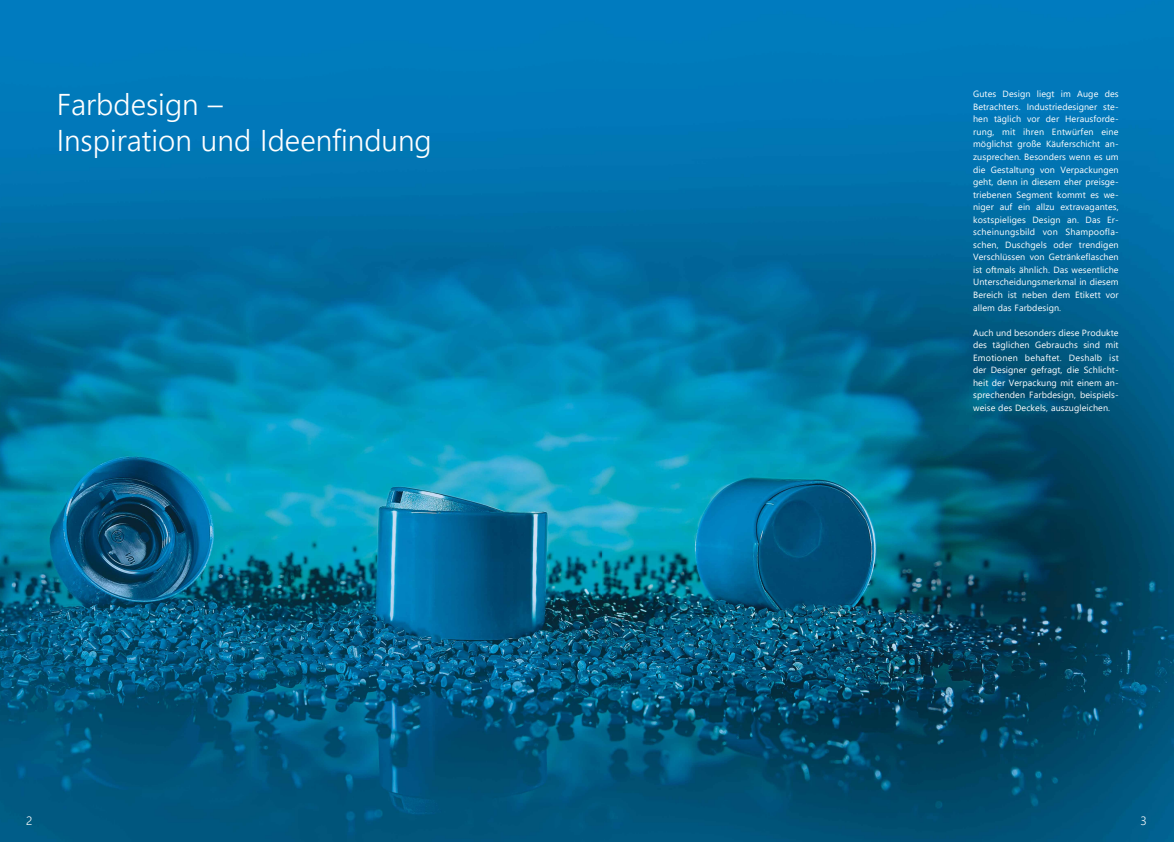
<style>
.page{position:relative;width:1174px;height:842px;background:#fff}
.page>*{position:absolute;margin:0;border:0;box-sizing:border-box;transform-origin:0 0}
.t1{font:300 30px/36px "Segoe UI";color:#fff}
.t2{font:300 12px "Segoe UI";color:#fff}
.t3{font:9px/12.5px "Segoe UI";letter-spacing:.01em;color:#fff;text-align:justify}
</style>
<div class="page">
<img style="left:601px;top:0;width:573px;height:842px">
<img style="left:0;top:0;width:601px;height:842px">
<h1 class="t1" style="left:57px;top:83px;width:376px">Farbdesign –<br>Inspiration und Ideenfindung</h1>
<p class="t3" style="left:973px;top:87px;width:147px">Gutes Design liegt im Auge des Betrachters. Industriedesigner ste&shy;hen täglich vor der Herausforde&shy;rung, mit ihren Entwürfen eine möglichst große Käuferschicht an&shy;zusprechen. Besonders wenn es um die Gestaltung von Verpackungen geht, denn in diesem eher preisge&shy;triebenen Segment kommt es we&shy;niger auf ein allzu extravagantes, kostspieliges Design an. Das Er&shy;scheinungsbild von Shampoofla&shy;schen, Duschgels oder trendigen Verschlüssen von Getränkeflaschen ist oftmals ähnlich. Das wesentliche Unterscheidungsmerkmal in diesem Bereich ist neben dem Etikett vor allem das Farbdesign.</p>
<p class="t3" style="left:973px;top:325px;width:147px">Auch und besonders diese Produkte des täglichen Gebrauchs sind mit Emotionen behaftet. Deshalb ist der Designer gefragt, die Schlicht&shy;heit der Verpackung mit einem an&shy;sprechenden Farbdesign, beispiels&shy;weise des Deckels, auszugleichen.</p>
<h2 class="t2" style="left:26px;top:810px;width:8px">2</h2>
<h2 class="t2" style="left:1140px;top:810px;width:8px">3</h2>
</div>
